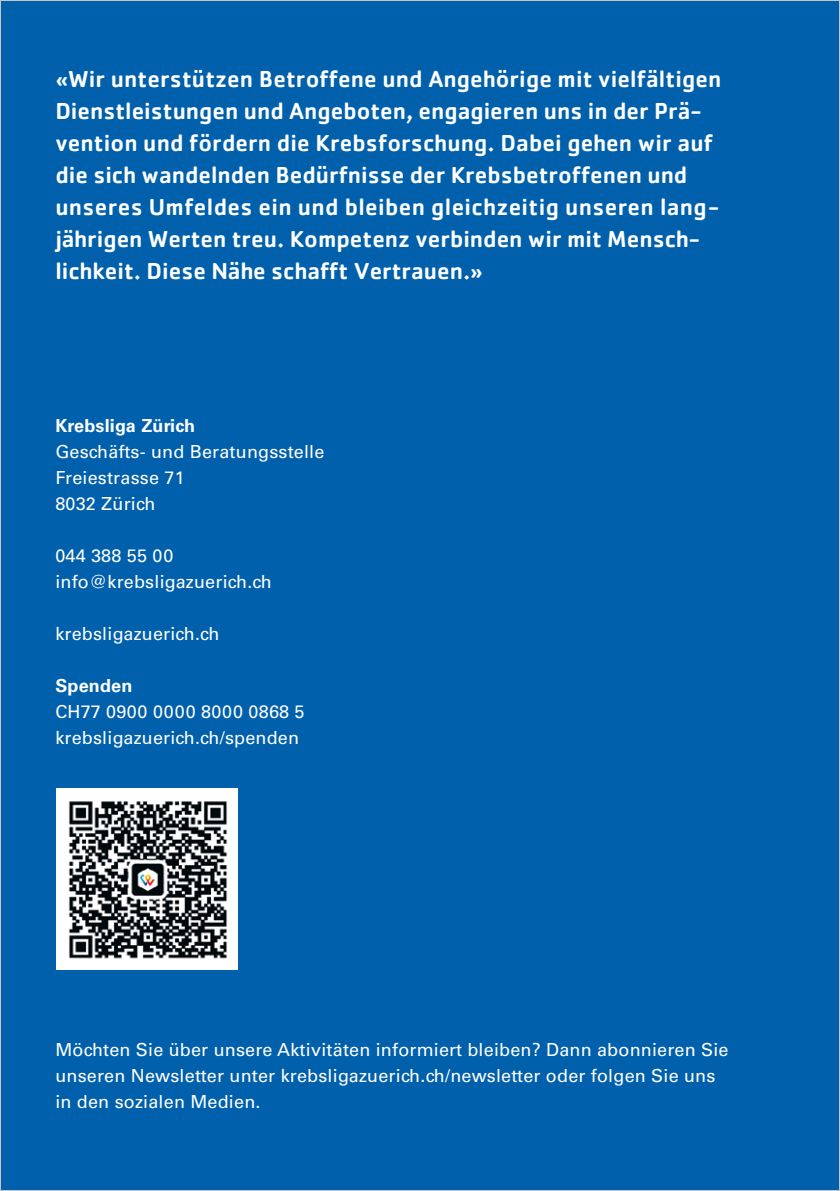
<style>
.page{position:relative;width:840px;height:1191px;background:#fff}
.page>*{position:absolute;margin:0;border:0;box-sizing:border-box;transform-origin:0 0}
.t1{font:500 24px/32px "Cachet";color:#fff}
.t2{font:18px/26px "Univers LT Std";letter-spacing:.01em;color:#fff}
.t3{font:700 18px "Univers LT Std";letter-spacing:.01em;color:#fff}
</style>
<div class="page">
<div style="left:0;top:0;width:838px;height:1191px;background:#0060ac"></div>
<hr style="left:838px;top:0;width:1px;height:1191px;background:#c6c6c6">
<p class="t1" style="left:55px;top:63px;width:667px">«Wir unterstützen Betroffene und Angehörige mit vielfältigen Dienstleistungen und Angeboten, engagieren uns in der Prä&shy;vention und fördern die Krebsforschung. Dabei gehen wir auf die sich wandelnden Bedürfnisse der Krebsbetroffenen und unseres Umfeldes ein und bleiben gleichzeitig unseren lang&shy;jährigen Werten treu. Kompetenz verbinden wir mit Mensch&shy;lichkeit. Diese Nähe schafft Vertrauen.»</p>
<p class="t3" style="left:55px;top:415px;width:141px">Krebsliga Zürich</p>
<p class="t2" style="left:55px;top:439px;width:270px">Geschäfts- und Beratungsstelle<br>Freiestrasse 71<br>8032 Zürich</p>
<p class="t2" style="left:55px;top:543px;width:218px">044 388 55 00 info@krebsligazuerich.ch</p>
<p class="t2" style="left:55px;top:621px;width:166px">krebsligazuerich.ch</p>
<p class="t3" style="left:55px;top:675px;width:79px">Spenden</p>
<p class="t2" style="left:55px;top:699px;width:250px">CH77 0900 0000 8000 0868 5 krebsligazuerich.ch/spenden</p>
<p class="t2" style="left:55px;top:1037px;width:674px">Möchten Sie über unsere Aktivitäten informiert bleiben? Dann abonnieren Sie unseren Newsletter unter krebsligazuerich.ch/newsletter oder folgen Sie uns in den sozialen Medien.</p>
</div>
